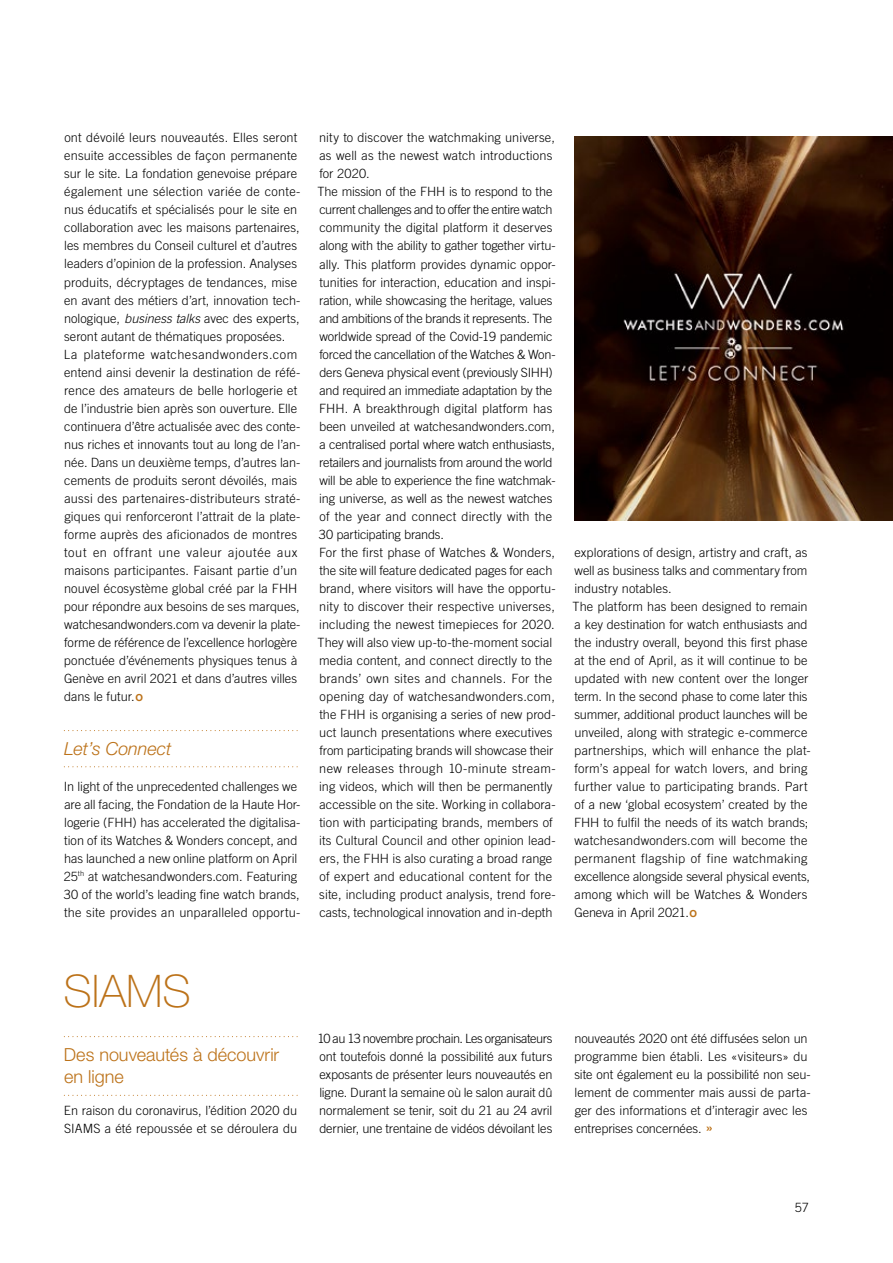
<style>
.page{position:relative;width:893px;height:1263px;background:#fff}
.page>*{position:absolute;margin:0;border:0;box-sizing:border-box;transform-origin:0 0}
.t1{font:100 45px "Helvetica Neue LT Std";color:#bc7219}
.t2{font:300 18px/22.5px "Helvetica Neue LT Std";color:#bc7219}
.t3{font:italic 300 18px "Helvetica Neue LT Std";letter-spacing:-.005em;color:#bc7219}
.t4{font:300 12.75px/18px "Trade Gothic LT Std";color:#000}
.s1{font-style:italic}
.s2{font-family:"Helvetica Neue LT Std";font-weight:700;font-size:9.75px;color:#bc7219}
.s3{font-family:"Trade Gothic LT Std Bd 2";font-weight:400;color:#bc7219}
</style>
<div class="page">
<svg style="left:64px;top:730px;width:234px;height:1px"></svg>
<svg style="left:64px;top:766px;width:234px;height:1px"></svg>
<svg style="left:64px;top:1036px;width:234px;height:1px"></svg>
<svg style="left:64px;top:1095px;width:234px;height:1px"></svg>
<img style="left:574px;top:136px;width:319px;height:384px">
<p class="t4" style="left:64px;top:129px;width:238px">ont dévoilé leurs nouveautés. Elles seront ensuite accessibles de façon permanente sur le site. La fondation genevoise prépare également une sélection variée de conte&shy;nus éducatifs et spécialisés pour le site en collaboration avec les maisons partenaires, les membres du Conseil culturel et d’autres leaders d’opinion de la profession. Analyses produits, décryptages de tendances, mise en avant des métiers d’art, innovation tech&shy;nologique, <span class="s1">business talks</span> avec des experts, seront autant de thématiques proposées.<br>La plateforme watchesandwonders.com entend ainsi devenir la destination de réfé&shy;rence des amateurs de belle horlogerie et de l’industrie bien après son ouverture. Elle continuera d’être actualisée avec des conte&shy;nus riches et innovants tout au long de l’an&shy;née. Dans un deuxième temps, d’autres lan&shy;cements de produits seront dévoilés, mais aussi des partenaires-distributeurs straté&shy;giques qui renforceront l’attrait de la plate&shy;forme auprès des aficionados de montres tout en offrant une valeur ajoutée aux maisons participantes. Faisant partie d’un nouvel écosystème global créé par la FHH pour répondre aux besoins de ses marques, watchesandwonders.com va devenir la plate&shy;forme de référence de l’excellence horlogère ponctuée d’événements physiques tenus à Genève en avril 2021 et dans d’autres villes dans le futur. <span class="s2">O</span></p>
<h2 class="t3" style="left:64px;top:737px;width:109px">Let’s Connect</h2>
<p class="t4" style="left:64px;top:777px;width:238px">In light of the unprecedented challenges we are all facing, the Fondation de la Haute Hor&shy;logerie (FHH) has accelerated the digitalisa&shy;tion of its Watches &amp; Wonders concept, and has launched a new online platform on April 25<sup>th</sup> at watchesandwonders.com. Featuring 30 of the world’s leading fine watch brands, the site provides an unparalleled opportu-</p>
<p class="t4" style="left:318px;top:129px;width:240px">nity to discover the watchmaking universe, as well as the newest watch introductions for 2020.<br>The mission of the FHH is to respond to the current challenges and to offer the entire watch community the digital platform it deserves along with the ability to gather together virtu&shy;ally. This platform provides dynamic oppor&shy;tunities for interaction, education and inspi&shy;ration, while showcasing the heritage, values and ambitions of the brands it represents. The worldwide spread of the Covid-19 pandemic forced the cancellation of the Watches &amp; Won&shy;ders Geneva physical event (previously SIHH) and required an immediate adaptation by the FHH. A breakthrough digital platform has been unveiled at watchesandwonders.com, a centralised portal where watch enthusiasts, retailers and journalists from around the world will be able to experience the fine watchmak&shy;ing universe, as well as the newest watches of the year and connect directly with the 30 participating brands.<br>For the first phase of Watches &amp; Wonders, the site will feature dedicated pages for each brand, where visitors will have the opportu&shy;nity to discover their respective universes, including the newest timepieces for 2020.<br>They will also view up-to-the-moment social media content, and connect directly to the brands’ own sites and channels. For the opening day of watchesandwonders.com, the FHH is organising a series of new prod&shy;uct launch presentations where executives from participating brands will showcase their new releases through 10-minute stream&shy;ing videos, which will then be permanently accessible on the site. Working in collabora&shy;tion with participating brands, members of its Cultural Council and other opinion lead&shy;ers, the FHH is also curating a broad range of expert and educational content for the site, including product analysis, trend fore&shy;casts, technological innovation and in-depth</p>
<p class="t4" style="left:573px;top:543px;width:240px">explorations of design, artistry and craft, as well as business talks and commentary from industry notables.<br>The platform has been designed to remain a key destination for watch enthusiasts and the industry overall, beyond this first phase at the end of April, as it will continue to be updated with new content over the longer term. In the second phase to come later this summer, additional product launches will be unveiled, along with strategic e-commerce partnerships, which will enhance the plat&shy;form’s appeal for watch lovers, and bring further value to participating brands. Part of a new ‘global ecosystem’ created by the FHH to fulfil the needs of its watch brands; watchesandwonders.com will become the permanent flagship of fine watchmaking excellence alongside several physical events, among which will be Watches &amp; Wonders Geneva in April 2021. <span class="s2">O</span></p>
<h1 class="t1" style="left:64px;top:965px;width:129px">SIAMS</h1>
<h2 class="t2" style="left:64px;top:1042px;width:217px">Des nouveautés à découvrir en ligne</h2>
<p class="t4" style="left:64px;top:1101px;width:235px">En raison du coronavirus, l’édition 2020 du<br>SIAMS a été repoussée et se déroulera du</p>
<p class="t4" style="left:317px;top:1029px;width:236px;text-align:justify">10 au 13 novembre prochain. Les organisateurs ont toutefois donné la possibilité aux futurs exposants de présenter leurs nouveautés en ligne. Durant la semaine où le salon aurait dû normalement se tenir, soit du 21 au 24 avril dernier, une trentaine de vidéos dévoilant les</p>
<p class="t4" style="left:574px;top:1029px;width:238px">nouveautés 2020 ont été diffusées selon un programme bien établi. Les «visiteurs» du site ont également eu la possibilité non seu&shy;lement de commenter mais aussi de parta&shy;ger des informations et d’interagir avec les entreprises concernées. <span class="s3">»</span></p>
<p class="t4" style="left:795px;top:1198px;width:16px">57</p>
</div>
